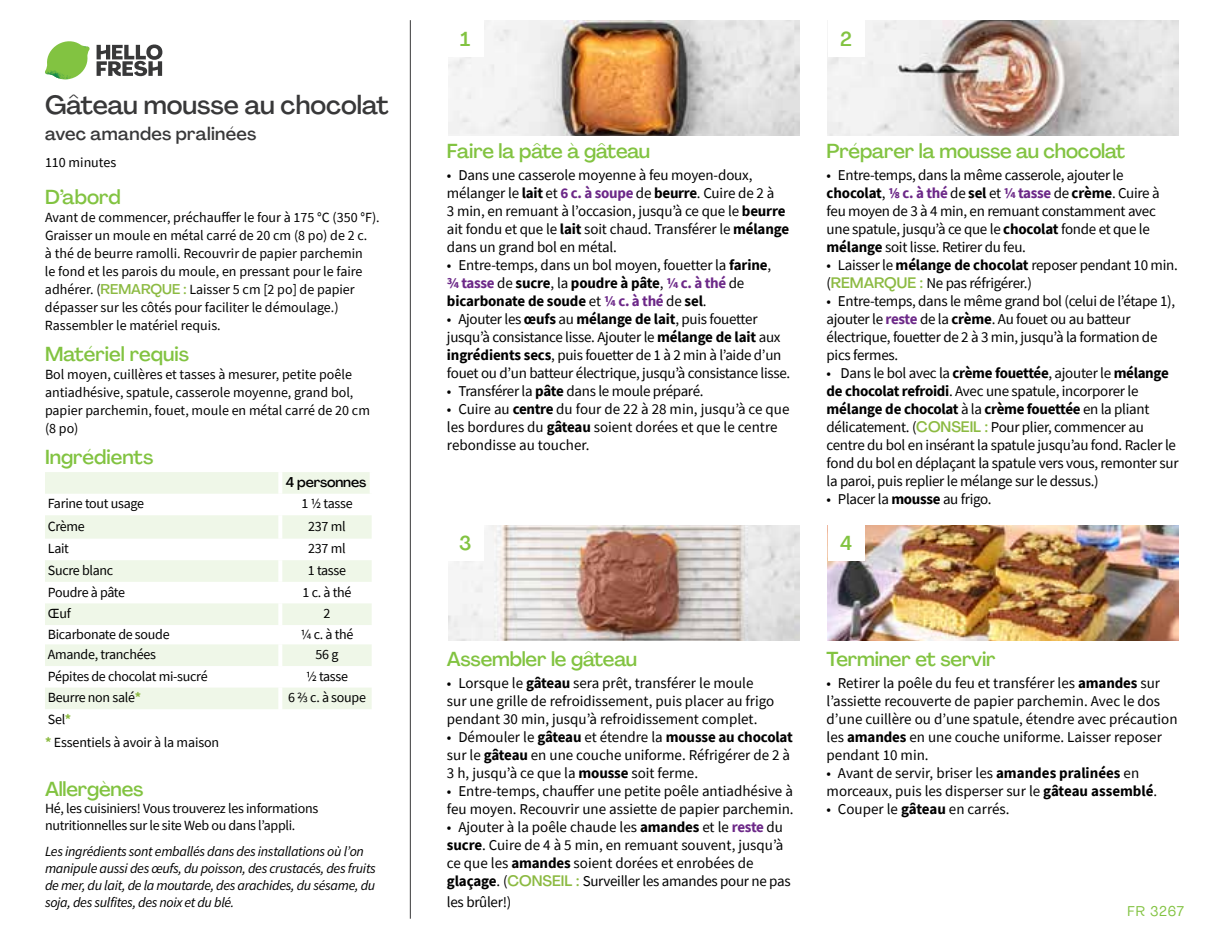
<style>
.page{position:relative;width:1224px;height:936px;background:#fff}
.page>*{position:absolute;margin:0;border:0;box-sizing:border-box;transform-origin:0 0}
.t1{font:500 26px "Agrandir";color:#383839}
.t2{font:500 20px "Agrandir";letter-spacing:-.01em;color:#82c341}
.t3{font:500 18px "Agrandir";letter-spacing:.015em;color:#383839}
.t4{font:15px/18px "Source Sans Pro";letter-spacing:-.015em;color:#000}
.t5{font:14px/18px "Source Sans Pro";letter-spacing:-.01em;color:#000}
.t6{font:italic 14px/17px "Source Sans Pro";letter-spacing:-.02em;color:#000}
.t7{font:14px "Source Sans Pro";letter-spacing:-.03em;color:#000}
.t8{font:500 14px "Agrandir";letter-spacing:-.01em;color:#000}
.t9{font:14px "Agrandir";letter-spacing:.05em;color:#82c341}
.s1{font-family:"Agrandir";font-weight:500;color:#8cba42}
.s2{font-weight:700;color:#8cba42}
.s3{font-weight:700}
.s4{font-weight:700;color:#6c2888}
</style>
<div class="page">
<svg style="left:97px;top:44px;width:65px;height:32px"></svg>
<svg style="left:48px;top:41px;width:40px;height:25px"></svg>
<img style="left:69px;top:41px;width:21px;height:17px">
<img style="left:47px;top:56px;width:38px;height:7px">
<img style="left:45px;top:58px;width:39px;height:22px">
<img style="left:68px;top:63px;width:18px;height:16px">
<hr style="left:410px;top:20px;width:1px;height:899px;background:#383839">
<svg style="left:45px;top:472px;width:327px;height:237px;fill:#eff7e8"></svg>
<hr style="left:278px;top:472px;width:4px;height:22px;background:#fff">
<hr style="left:370px;top:472px;width:4px;height:22px;background:#fff">
<hr style="left:278px;top:494px;width:4px;height:21px;background:#fff">
<hr style="left:278px;top:515px;width:4px;height:24px;background:#fff">
<hr style="left:278px;top:539px;width:4px;height:21px;background:#fff">
<hr style="left:278px;top:560px;width:4px;height:22px;background:#fff">
<hr style="left:278px;top:582px;width:4px;height:21px;background:#fff">
<hr style="left:278px;top:603px;width:4px;height:22px;background:#fff">
<hr style="left:278px;top:625px;width:4px;height:19px;background:#fff">
<hr style="left:278px;top:644px;width:4px;height:22px;background:#fff">
<hr style="left:278px;top:666px;width:4px;height:22px;background:#fff">
<hr style="left:278px;top:688px;width:4px;height:21px;background:#fff">
<img style="left:448px;top:20px;width:351px;height:115px">
<img style="left:448px;top:525px;width:351px;height:115px">
<img style="left:828px;top:20px;width:351px;height:115px">
<div style="left:447px;top:20px;width:37px;height:37px;background:#fff"></div>
<div style="left:447px;top:525px;width:37px;height:36px;background:#fff"></div>
<div style="left:828px;top:20px;width:36px;height:37px;background:#fff"></div>
<img style="left:828px;top:525px;width:351px;height:115px">
<div style="left:828px;top:525px;width:36px;height:36px;background:#fff"></div>
<h1 class="t1" style="left:45px;top:89px;width:345px">Gâteau mousse au chocolat</h1>
<p class="t3" style="left:45px;top:123px;width:213px">avec amandes pralinées</p>
<p class="t5" style="left:45px;top:153px;width:73px">110 minutes</p>
<h2 class="t2" style="left:45px;top:185px;width:77px">D’abord</h2>
<p class="t5" style="left:45px;top:209px;width:336px">Avant de commencer, préchauffer le four à 175 °C (350 °F).<br>Graisser un moule en métal carré de 20 cm (8 po) de 2 c.<br>à thé de beurre ramolli. Recouvrir de papier parchemin<br>le fond et les parois du moule, en pressant pour le faire adhérer. (<span class="s1">REMARQUE :</span> Laisser 5 cm [2 po] de papier dépasser sur les côtés pour faciliter le démoulage.)<br>Rassembler le matériel requis.</p>
<h2 class="t2" style="left:45px;top:342px;width:146px">Matériel requis</h2>
<p class="t5" style="left:45px;top:365px;width:326px">Bol moyen, cuillères et tasses à mesurer, petite poêle antiadhésive, spatule, casserole moyenne, grand bol, papier parchemin, fouet, moule en métal carré de 20 cm (8 po)</p>
<h2 class="t2" style="left:45px;top:445px;width:110px">Ingrédients</h2>
<p class="t8" style="left:286px;top:473px;width:82px">4 personnes</p>
<p class="t5" style="left:48px;top:495px;width:98px">Farine tout usage</p>
<p class="t5" style="left:301px;top:495px;width:53px">1 1/2 tasse</p>
<p class="t5" style="left:48px;top:517px;width:39px">Crème</p>
<p class="t5" style="left:308px;top:517px;width:39px">237 ml</p>
<p class="t5" style="left:48px;top:540px;width:23px">Lait</p>
<p class="t5" style="left:308px;top:540px;width:39px">237 ml</p>
<p class="t5" style="left:48px;top:561px;width:67px">Sucre blanc</p>
<p class="t5" style="left:308px;top:561px;width:40px">1 tasse</p>
<p class="t7" style="left:48px;top:583px;width:79px">Poudre à pâte</p>
<p class="t5" style="left:303px;top:583px;width:50px">1 c. à thé</p>
<p class="t5" style="left:48px;top:604px;width:25px">Œuf</p>
<p class="t5" style="left:324px;top:604px;width:8px">2</p>
<p class="t5" style="left:48px;top:625px;width:123px">Bicarbonate de soude</p>
<p class="t5" style="left:301px;top:625px;width:54px">1/4 c. à thé</p>
<p class="t5" style="left:48px;top:645px;width:110px">Amande, tranchées</p>
<p class="t5" style="left:316px;top:645px;width:24px">56g</p>
<p class="t5" style="left:48px;top:667px;width:161px">Pépites de chocolat mi-sucré</p>
<p class="t5" style="left:306px;top:667px;width:44px">1/2 tasse</p>
<p class="t5" style="left:48px;top:689px;width:95px">Beurre non salé<span class="s2">*</span></p>
<p class="t5" style="left:288px;top:689px;width:79px">6 2/3 c. à soupe</p>
<p class="t5" style="left:45px;top:708px;width:176px;line-height:22.8px">Sel<span class="s2">*<br>*</span> Essentiels à avoir à la maison</p>
<h2 class="t2" style="left:45px;top:777px;width:100px">Allergènes</h2>
<p class="t5" style="left:45px;top:800px;width:275px;line-height:17px">Hé, les cuisiniers! Vous trouverez les informations nutritionnelles sur le site Web ou dans l’appli.</p>
<p class="t6" style="left:45px;top:843px;width:332px">Les ingrédients sont emballés dans des installations où l’on manipule aussi des œufs, du poisson, des crustacés, des fruits de mer, du lait, de la moutarde, des arachides, du sésame, du soja, des sulfites, des noix et du blé.</p>
<h2 class="t2" style="left:460px;top:27px;width:12px">1</h2>
<h2 class="t2" style="left:840px;top:27px;width:13px">2</h2>
<h2 class="t2" style="left:447px;top:139px;width:205px">Faire la pâte à gâteau</h2>
<p class="t4" style="left:447px;top:166px;width:344px">• Dans une casserole moyenne à feu moyen-doux, mélanger le <span class="s3">lait</span> et <span class="s4">6 c. à soupe</span> de <span class="s3">beurre</span>. Cuire de 2 à<br>3 min, en remuant à l’occasion, jusqu’à ce que le <span class="s3">beurre </span>ait fondu et que le <span class="s3">lait</span> soit chaud. Transférer le <span class="s3">mélange </span>dans un grand bol en métal.</p>
<p class="t4" style="left:447px;top:256px;width:326px">• Entre-temps, dans un bol moyen, fouetter la <span class="s3">farine</span>,<br><span class="s4">3/4 tasse</span> de <span class="s3">sucre</span>, la <span class="s3">poudre à pâte</span>, <span class="s4">1/4 c. à thé</span> de <span class="s3">bicarbonate de soude</span> et <span class="s4">1/4 c. à thé</span> de <span class="s3">sel</span>.</p>
<p class="t4" style="left:447px;top:310px;width:345px">• Ajouter les <span class="s3">œufs</span> au <span class="s3">mélange de lait</span>, puis fouetter jusqu’à consistance lisse. Ajouter le <span class="s3">mélange de lait</span> aux <span class="s3">ingrédients secs</span>, puis fouetter de 1 à 2 min à l’aide d’un fouet ou d’un batteur électrique, jusqu’à consistance lisse.</p>
<p class="t4" style="left:447px;top:382px;width:258px">• Transférer la <span class="s3">pâte</span> dans le moule préparé.</p>
<p class="t4" style="left:447px;top:400px;width:344px">• Cuire au <span class="s3">centre</span> du four de 22 à 28 min, jusqu’à ce que les bordures du <span class="s3">gâteau</span> soient dorées et que le centre rebondisse au toucher.</p>
<h2 class="t2" style="left:459px;top:531px;width:14px">3</h2>
<h2 class="t2" style="left:827px;top:139px;width:300px">Préparer la mousse au chocolat</h2>
<p class="t4" style="left:827px;top:166px;width:335px">• Entre-temps, dans la même casserole, ajouter le <span class="s3">chocolat</span>, <span class="s4">1/8 c. à thé</span> de <span class="s3">sel</span> et <span class="s4">1/4 tasse</span> de <span class="s3">crème</span>. Cuire à feu moyen de 3 à 4 min, en remuant constamment avec une spatule, jusqu’à ce que le <span class="s3">chocolat</span> fonde et que le <span class="s3">mélange</span> soit lisse. Retirer du feu.</p>
<p class="t4" style="left:827px;top:256px;width:353px">• Laisser le <span class="s3">mélange de chocolat</span> reposer pendant 10 min. (<span class="s1">REMARQUE :</span> Ne pas réfrigérer.)</p>
<p class="t4" style="left:827px;top:292px;width:350px">• Entre-temps, dans le même grand bol (celui de l’étape 1), ajouter le <span class="s4">reste</span> de la <span class="s3">crème</span>. Au fouet ou au batteur électrique, fouetter de 2 à 3 min, jusqu’à la formation de pics fermes.</p>
<p class="t4" style="left:827px;top:364px;width:353px">• Dans le bol avec la <span class="s3">crème fouettée</span>, ajouter le <span class="s3">mélange de chocolat refroidi</span>. Avec une spatule, incorporer le <span class="s3">mélange de chocolat</span> à la <span class="s3">crème fouettée</span> en la pliant délicatement. (<span class="s1">CONSEIL :</span> Pour plier, commencer au centre du bol en insérant la spatule jusqu’au fond. Racler le fond du bol en déplaçant la spatule vers vous, remonter sur la paroi, puis replier le mélange sur le dessus.)</p>
<p class="t4" style="left:827px;top:490px;width:167px">• Placer la <span class="s3">mousse</span> au frigo.</p>
<h2 class="t2" style="left:840px;top:531px;width:14px">4</h2>
<h2 class="t2" style="left:447px;top:647px;width:192px">Assembler le gâteau</h2>
<p class="t4" style="left:447px;top:673px;width:329px">• Lorsque le <span class="s3">gâteau</span> sera prêt, transférer le moule sur une grille de refroidissement, puis placer au frigo pendant 30 min, jusqu’à refroidissement complet.</p>
<p class="t4" style="left:447px;top:727px;width:347px">• Démouler le <span class="s3">gâteau</span> et étendre la <span class="s3">mousse au chocolat </span>sur le <span class="s3">gâteau</span> en une couche uniforme. Réfrigérer de 2 à<br>3 h, jusqu’à ce que la <span class="s3">mousse</span> soit ferme.</p>
<p class="t4" style="left:447px;top:781px;width:348px">• Entre-temps, chauffer une petite poêle antiadhésive à feu moyen. Recouvrir une assiette de papier parchemin.</p>
<p class="t4" style="left:447px;top:817px;width:345px">• Ajouter à la poêle chaude les <span class="s3">amandes</span> et le <span class="s4">reste</span> du <span class="s3">sucre</span>. Cuire de 4 à 5 min, en remuant souvent, jusqu’à ce que les <span class="s3">amandes</span> soient dorées et enrobées de <span class="s3">glaçage</span>. (<span class="s1">CONSEIL :</span> Surveiller les amandes pour ne pas</p>
<p class="t4" style="left:447px;top:892px;width:66px">les brûler!)</p>
<h2 class="t2" style="left:827px;top:647px;width:171px">Terminer et servir</h2>
<p class="t4" style="left:827px;top:673px;width:352px">• Retirer la poêle du feu et transférer les <span class="s3">amandes</span> sur l’assiette recouverte de papier parchemin. Avec le dos d’une cuillère ou d’une spatule, étendre avec précaution les <span class="s3">amandes</span> en une couche uniforme. Laisser reposer pendant 10 min.</p>
<p class="t4" style="left:827px;top:763px;width:332px">• Avant de servir, briser les <span class="s3">amandes pralinées</span> en morceaux, puis les disperser sur le <span class="s3">gâteau assemblé</span>.</p>
<p class="t4" style="left:827px;top:799px;width:184px">• Couper le <span class="s3">gâteau</span> en carrés.</p>
<p class="t9" style="left:1128px;top:902px;width:58px">FR 3267</p>
</div>
